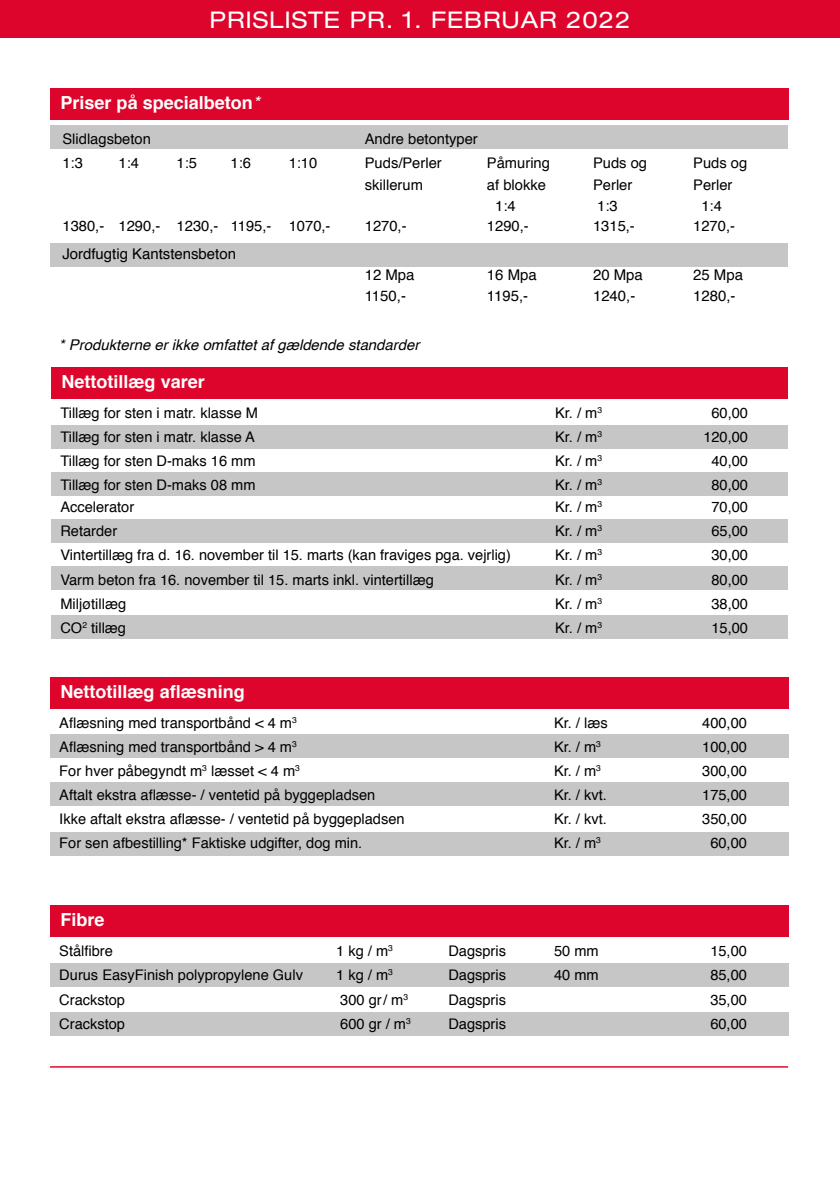
<style>
.page{position:relative;width:840px;height:1191px;background:#fff}
.page>*{position:absolute;margin:0;border:0;box-sizing:border-box;transform-origin:0 0}
.t1{font:expanded 23px "Helvetica Neue LT Std";letter-spacing:.04em;color:#fff}
.t2{font:700 18px "Helvetica";color:#fff}
.t3{font:14.8px "Helvetica";color:#000}
.t4{font:italic 14.8px "Helvetica";color:#000}
.t5{font:14.6px "Helvetica";color:#000}
.s1{font-weight:400;font-style:italic}
</style>
<div class="page">
<div style="left:50px;top:905px;width:737px;height:31px;background:#dd052b"></div>
<div style="left:50px;top:963px;width:737px;height:24px;background:#c6c6c6"></div>
<div style="left:50px;top:1011px;width:737px;height:24px;background:#c6c6c6"></div>
<hr style="left:50px;top:1066px;width:737px;height:1px;background:#dd052b">
<div style="left:50px;top:782px;width:737px;height:24px;background:#c6c6c6"></div>
<div style="left:50px;top:832px;width:737px;height:24px;background:#c6c6c6"></div>
<div style="left:50px;top:677px;width:737px;height:32px;background:#dd052b"></div>
<div style="left:50px;top:733px;width:737px;height:24px;background:#c6c6c6"></div>
<div style="left:50px;top:88px;width:737px;height:32px;background:#dd052b"></div>
<div style="left:50px;top:125px;width:737px;height:24px;background:#c6c6c6"></div>
<div style="left:50px;top:243px;width:737px;height:24px;background:#c6c6c6"></div>
<div style="left:51px;top:367px;width:736px;height:31px;background:#dd052b"></div>
<div style="left:51px;top:425px;width:736px;height:24px;background:#c6c6c6"></div>
<div style="left:51px;top:472px;width:736px;height:24px;background:#c6c6c6"></div>
<div style="left:51px;top:519px;width:736px;height:24px;background:#c6c6c6"></div>
<div style="left:51px;top:566px;width:736px;height:24px;background:#c6c6c6"></div>
<div style="left:51px;top:615px;width:736px;height:24px;background:#c6c6c6"></div>
<div style="left:0;top:0;width:839px;height:38px;background:#dd052b"></div>
<h1 class="t1" style="left:209px;top:6px;width:422px">PRISLISTE PR. 1. FEBRUAR 2022</h1>
<p class="t2" style="left:60px;top:88px;width:201px">Priser på specialbeton<span class="s1">*</span></p>
<p class="t5" style="left:62px;top:128px;width:90px">Slidlagsbeton</p>
<p class="t5" style="left:364px;top:128px;width:114px">Andre betontyper</p>
<p class="t5" style="left:62px;top:152px;width:22px">1:3</p>
<p class="t5" style="left:118px;top:152px;width:22px">1:4</p>
<p class="t5" style="left:176px;top:152px;width:22px">1:5</p>
<p class="t5" style="left:230px;top:152px;width:22px">1:6</p>
<p class="t5" style="left:288px;top:152px;width:30px">1:10</p>
<p class="t5" style="left:364px;top:152px;width:78px">Puds/Perler</p>
<p class="t5" style="left:486px;top:152px;width:65px">Påmuring</p>
<p class="t5" style="left:592px;top:152px;width:56px">Puds og</p>
<p class="t5" style="left:692px;top:152px;width:56px">Puds og</p>
<p class="t5" style="left:364px;top:173px;width:60px">skillerum</p>
<p class="t5" style="left:486px;top:173px;width:60px">af blokke</p>
<p class="t5" style="left:592px;top:173px;width:41px">Perler</p>
<p class="t5" style="left:692px;top:173px;width:41px">Perler</p>
<p class="t5" style="left:495px;top:194px;width:22px">1:4</p>
<p class="t5" style="left:596px;top:194px;width:22px">1:3</p>
<p class="t5" style="left:701px;top:194px;width:22px">1:4</p>
<p class="t5" style="left:62px;top:214px;width:269px">1380,- 1290,- 1230,- 1195,- 1070,-</p>
<p class="t5" style="left:364px;top:214px;width:43px">1270,-</p>
<p class="t5" style="left:486px;top:214px;width:43px">1290,-</p>
<p class="t5" style="left:592px;top:214px;width:43px">1315,-</p>
<p class="t5" style="left:692px;top:214px;width:43px">1270,-</p>
<p class="t3" style="left:62px;top:242px;width:175px">Jordfugtig Kantstensbeton</p>
<p class="t3" style="left:364px;top:263px;width:51px">12 Mpa</p>
<p class="t3" style="left:486px;top:263px;width:51px">16 Mpa</p>
<p class="t3" style="left:592px;top:263px;width:51px">20 Mpa</p>
<p class="t3" style="left:692px;top:263px;width:51px">25 Mpa</p>
<p class="t3" style="left:364px;top:285px;width:43px">1150,-</p>
<p class="t3" style="left:486px;top:285px;width:43px">1195,-</p>
<p class="t3" style="left:592px;top:285px;width:44px">1240,-</p>
<p class="t3" style="left:692px;top:285px;width:44px">1280,-</p>
<p class="t4" style="left:59px;top:333px;width:362px">* Produkterne er ikke omfattet af gældende standarder</p>
<p class="t2" style="left:62px;top:367px;width:145px">Nettotillæg varer</p>
<p class="t5" style="left:60px;top:401px;width:199px">Tillæg for sten i matr. klasse M</p>
<p class="t5" style="left:555px;top:401px;width:48px">Kr. / m<sup>3</sup></p>
<p class="t5" style="left:711px;top:401px;width:38px">60,00</p>
<p class="t5" style="left:60px;top:425px;width:196px">Tillæg for sten i matr. klasse A</p>
<p class="t5" style="left:555px;top:425px;width:48px">Kr. / m<sup>3</sup></p>
<p class="t5" style="left:703px;top:425px;width:46px">120,00</p>
<p class="t5" style="left:60px;top:449px;width:196px">Tillæg for sten D-maks 16 mm</p>
<p class="t5" style="left:555px;top:449px;width:48px">Kr. / m<sup>3</sup></p>
<p class="t5" style="left:711px;top:449px;width:38px">40,00</p>
<p class="t5" style="left:60px;top:473px;width:196px">Tillæg for sten D-maks 08 mm</p>
<p class="t5" style="left:555px;top:473px;width:48px">Kr. / m<sup>3</sup></p>
<p class="t5" style="left:711px;top:473px;width:38px">80,00</p>
<p class="t5" style="left:60px;top:496px;width:75px">Accelerator</p>
<p class="t5" style="left:555px;top:496px;width:48px">Kr. / m<sup>3</sup></p>
<p class="t5" style="left:711px;top:496px;width:38px">70,00</p>
<p class="t5" style="left:60px;top:520px;width:58px">Retarder</p>
<p class="t5" style="left:555px;top:520px;width:48px">Kr. / m<sup>3</sup></p>
<p class="t5" style="left:711px;top:520px;width:38px">65,00</p>
<p class="t5" style="left:60px;top:544px;width:452px">Vintertillæg fra d. 16. november til 15. marts (kan fraviges pga. vejrlig)</p>
<p class="t5" style="left:555px;top:544px;width:48px">Kr. / m<sup>3</sup></p>
<p class="t5" style="left:711px;top:544px;width:38px">30,00</p>
<p class="t5" style="left:60px;top:568px;width:374px">Varm beton fra 16. november til 15. marts inkl. vintertillæg</p>
<p class="t5" style="left:555px;top:568px;width:48px">Kr. / m<sup>3</sup></p>
<p class="t5" style="left:711px;top:568px;width:38px">80,00</p>
<p class="t5" style="left:60px;top:592px;width:67px">Miljøtillæg</p>
<p class="t5" style="left:555px;top:592px;width:48px">Kr. / m<sup>3</sup></p>
<p class="t5" style="left:711px;top:592px;width:38px">38,00</p>
<p class="t5" style="left:60px;top:616px;width:67px">CO<sup>2</sup> tillæg</p>
<p class="t5" style="left:555px;top:616px;width:48px">Kr. / m<sup>3</sup></p>
<p class="t5" style="left:711px;top:616px;width:38px">15,00</p>
<p class="t2" style="left:60px;top:677px;width:186px">Nettotillæg aflæsning</p>
<p class="t5" style="left:59px;top:711px;width:239px">Aflæsning med transportbånd &lt; 4 m<sup>3</sup></p>
<p class="t5" style="left:553px;top:711px;width:55px">Kr. / læs</p>
<p class="t5" style="left:701px;top:711px;width:46px">400,00</p>
<p class="t5" style="left:59px;top:735px;width:239px">Aflæsning med transportbånd &gt; 4 m<sup>3</sup></p>
<p class="t5" style="left:553px;top:735px;width:48px">Kr. / m<sup>3</sup></p>
<p class="t5" style="left:701px;top:735px;width:46px">100,00</p>
<p class="t5" style="left:59px;top:759px;width:242px">For hver påbegyndt m<sup>3</sup> læsset &lt; 4 m<sup>3</sup></p>
<p class="t5" style="left:553px;top:759px;width:48px">Kr. / m<sup>3</sup></p>
<p class="t5" style="left:701px;top:759px;width:46px">300,00</p>
<p class="t5" style="left:59px;top:783px;width:317px">Aftalt ekstra aflæsse- / ventetid på byggepladsen</p>
<p class="t5" style="left:553px;top:783px;width:54px">Kr. / kvt.</p>
<p class="t5" style="left:701px;top:783px;width:46px">175,00</p>
<p class="t5" style="left:59px;top:807px;width:346px">Ikke aftalt ekstra aflæsse- / ventetid på byggepladsen</p>
<p class="t5" style="left:553px;top:807px;width:54px">Kr. / kvt.</p>
<p class="t5" style="left:701px;top:807px;width:46px">350,00</p>
<p class="t5" style="left:59px;top:831px;width:304px">For sen afbestilling* Faktiske udgifter, dog min.</p>
<p class="t5" style="left:553px;top:831px;width:48px">Kr. / m<sup>3</sup></p>
<p class="t5" style="left:710px;top:831px;width:38px">60,00</p>
<p class="t2" style="left:60px;top:905px;width:46px">Fibre</p>
<p class="t5" style="left:59px;top:939px;width:55px">Stålfibre</p>
<p class="t5" style="left:336px;top:939px;width:58px">1 kg / m<sup>3</sup></p>
<p class="t5" style="left:448px;top:939px;width:59px">Dagspris</p>
<p class="t5" style="left:553px;top:939px;width:46px">50 mm</p>
<p class="t5" style="left:710px;top:939px;width:38px">15,00</p>
<p class="t5" style="left:59px;top:963px;width:245px">Durus EasyFinish polypropylene Gulv</p>
<p class="t5" style="left:336px;top:963px;width:58px">1 kg / m<sup>3</sup></p>
<p class="t5" style="left:448px;top:963px;width:59px">Dagspris</p>
<p class="t5" style="left:553px;top:963px;width:46px">40 mm</p>
<p class="t5" style="left:710px;top:963px;width:38px">85,00</p>
<p class="t5" style="left:59px;top:988px;width:67px">Crackstop</p>
<p class="t5" style="left:340px;top:988px;width:69px">300 gr/ m<sup>3</sup></p>
<p class="t5" style="left:448px;top:988px;width:59px">Dagspris</p>
<p class="t5" style="left:710px;top:988px;width:38px">35,00</p>
<p class="t5" style="left:59px;top:1012px;width:67px">Crackstop</p>
<p class="t5" style="left:340px;top:1012px;width:72px">600 gr / m<sup>3</sup></p>
<p class="t5" style="left:448px;top:1012px;width:59px">Dagspris</p>
<p class="t5" style="left:710px;top:1012px;width:38px">60,00</p>
</div>
